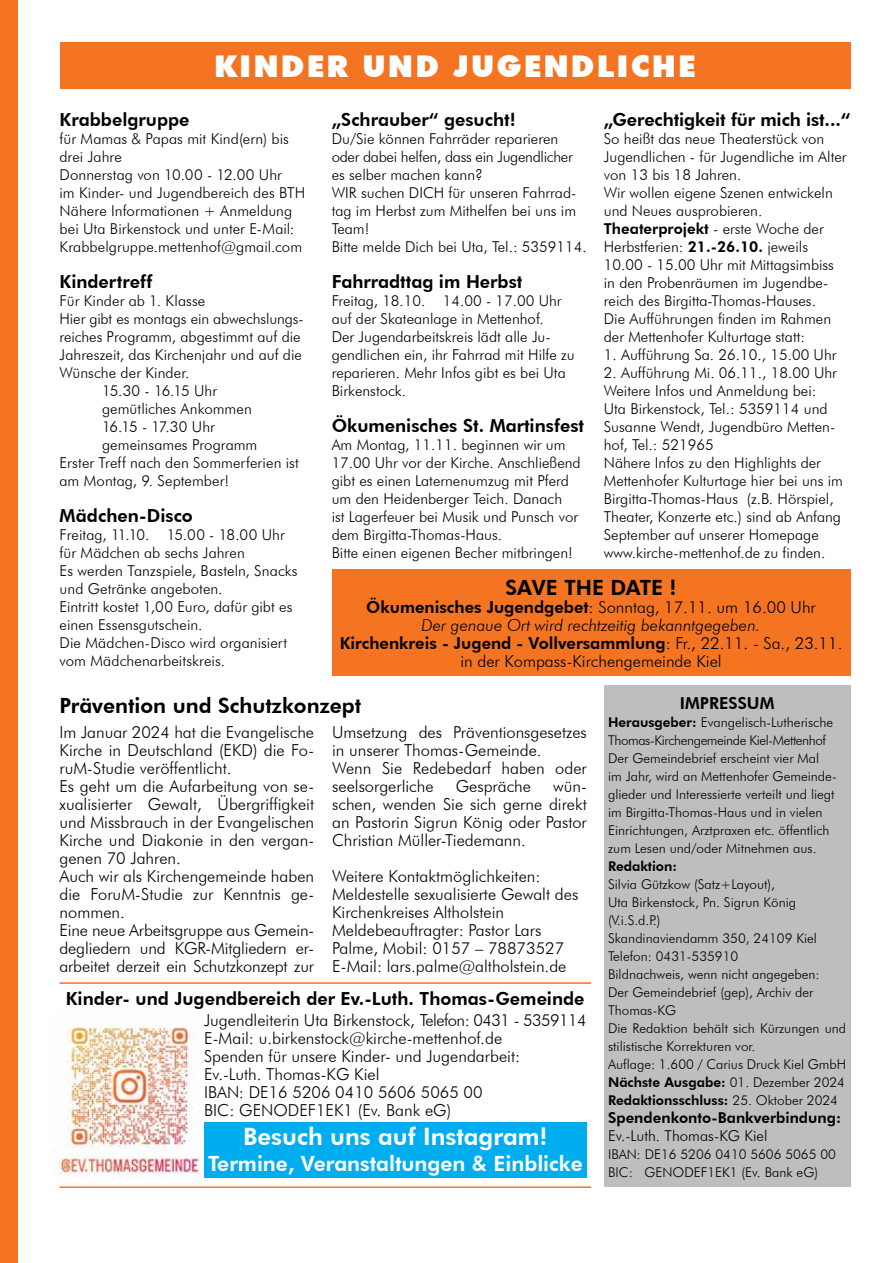
<style>
.page{position:relative;width:893px;height:1263px;background:#fff}
.page>*{position:absolute;margin:0;border:0;box-sizing:border-box;transform-origin:0 0}
.t1{font:900 30px "Futura BT";letter-spacing:.07em;color:#fff}
.t2{font:800 24px "Futura BT";color:#fff}
.t3{font:800 21px "Futura BT";color:#000}
.t4{font:800 21px "Futura BT";color:#fff}
.t5{font:800 18px "Futura BT";color:#000}
.t6{font:300 16.5px/18px "Futura BT";color:#000}
.t7{font:800 16.5px "Futura BT";color:#000}
.t8{font:300 15px/18px "Futura BT";color:#000}
.t9{font:800 15px "Futura BT";color:#000}
.t10{font:300 15px "Futura BT";letter-spacing:-.035em;color:#000}
.t11{font:300 13.5px/18px "Futura BT";color:#000}
.t12{font:800 13.5px "Futura BT";color:#000}
.s1{font-weight:800}
.s2{font-style:italic}
</style>
<div class="page">
<div style="left:0;top:0;width:17px;height:1263px;background:#f47421"></div>
<div style="left:60px;top:43px;width:790px;height:46px;background:#f47421"></div>
<div style="left:604px;top:685px;width:246px;height:501px;background:#bcbec0"></div>
<hr style="left:60px;top:1186px;width:531px;height:2px;background:#f47421">
<div style="left:204px;top:1123px;width:383px;height:55px;background:#00aeef"></div>
<hr style="left:60px;top:982px;width:531px;height:2px;background:#f47421">
<div style="left:332px;top:570px;width:518px;height:106px;background:#f47421"></div>
<img style="left:58px;top:1026px;width:142px;height:152px">
<h1 class="t1" style="left:214px;top:48px;width:483px">KINDER UND JUGENDLICHE</h1>
<p class="t5" style="left:60px;top:109px;width:132px">Krabbelgruppe</p>
<p class="t8" style="left:60px;top:130px;width:247px">für Mamas &amp; Papas mit Kind(ern) bis drei Jahre<br>Donnerstag von 10.00 - 12.00 Uhr<br>im Kinder- und Jugendbereich des BTH<br>Nähere Informationen + Anmeldung bei Uta Birkenstock und unter E-Mail:<br>Krabbelgruppe.mettenhof@gmail.com</p>
<p class="t5" style="left:60px;top:271px;width:94px">Kindertreff</p>
<p class="t8" style="left:60px;top:292px;width:147px">Für Kinder ab 1. Klasse</p>
<p class="t8" style="left:60px;top:310px;width:246px">Hier gibt es montags ein abwechslungs-</p>
<p class="t8" style="left:60px;top:328px;width:243px">reiches Programm, abgestimmt auf die</p>
<p class="t8" style="left:60px;top:346px;width:244px">Jahreszeit, das Kirchenjahr und auf die</p>
<p class="t8" style="left:60px;top:364px;width:132px">Wünsche der Kinder.</p>
<p class="t10" style="left:102px;top:382px;width:117px">15.30 - 16.15 Uhr</p>
<p class="t8" style="left:102px;top:400px;width:151px">gemütliches Ankommen</p>
<p class="t10" style="left:102px;top:418px;width:114px">16.15 - 17.30 Uhr</p>
<p class="t8" style="left:102px;top:436px;width:157px">gemeinsames Programm</p>
<p class="t8" style="left:60px;top:454px;width:241px">Erster Treff nach den Sommerferien ist</p>
<p class="t8" style="left:60px;top:472px;width:171px">am Montag, 9. September!</p>
<p class="t5" style="left:60px;top:505px;width:135px">Mädchen-Disco</p>
<p class="t8" style="left:60px;top:526px;width:240px">Freitag, 11.10. 15.00 - 18.00 Uhr für Mädchen ab sechs Jahren<br>Es werden Tanzspiele, Basteln, Snacks und Getränke angeboten.<br>Eintritt kostet 1,00 Euro, dafür gibt es einen Essensgutschein.<br>Die Mädchen-Disco wird organisiert vom Mädchenarbeitskreis.</p>
<p class="t5" style="left:604px;top:109px;width:248px">„Gerechtigkeit für mich ist...“</p>
<p class="t8" style="left:604px;top:130px;width:244px">So heißt das neue Theaterstück von Jugendlichen - für Jugendliche im Alter von 13 bis 18 Jahren.<br>Wir wollen eigene Szenen entwickeln und Neues ausprobieren.<br><span class="s1">Theaterprojekt</span> - erste Woche der Herbstferien: <span class="s1">21.-26.10.</span> jeweils 10.00 - 15.00 Uhr mit Mittagsimbiss in den Probenräumen im Jugendbe&shy;reich des Birgitta-Thomas-Hauses.<br>Die Aufführungen finden im Rahmen der Mettenhofer Kulturtage statt:</p>
<p class="t8" style="left:604px;top:346px;width:234px">1. Aufführung Sa. 26.10., 15.00 Uhr</p>
<p class="t8" style="left:604px;top:364px;width:241px">2. Aufführung Mi. 06.11., 18.00 Uhr Weitere Infos und Anmeldung bei:<br>Uta Birkenstock, Tel.: 5359114 und Susanne Wendt, Jugendbüro Metten&shy;hof, Tel.: 521965<br>Nähere Infos zu den Highlights der Mettenhofer Kulturtage hier bei uns im Birgitta-Thomas-Haus (z.B. Hörspiel, Theater, Konzerte etc.) sind ab Anfang September auf unserer Homepage www.kirche-mettenhof.de zu finden.</p>
<h3 class="t3" style="left:505px;top:575px;width:173px">SAVE THE DATE !</h3>
<p class="t6" style="left:340px;top:598px;width:504px;text-align:center"><span class="s1">Ökumenisches Jugendgebet</span>: Sonntag, 17.11. um 16.00 Uhr<br><span class="s2">Der genaue Ort wird rechtzeitig bekanntgegeben.<br></span><span class="s1">Kirchenkreis - Jugend - Vollversammlung</span>: Fr., 22.11. - Sa., 23.11. in der Kompass-Kirchengemeinde Kiel</p>
<p class="t5" style="left:332px;top:109px;width:186px">„Schrauber“ gesucht!</p>
<p class="t8" style="left:332px;top:130px;width:257px">Du/Sie können Fahrräder reparieren oder dabei helfen, dass ein Jugendlicher es selber machen kann?<br>WIR suchen DICH für unseren Fahrrad&shy;tag im Herbst zum Mithelfen bei uns im<br>Team!<br>Bitte melde Dich bei Uta, Tel.: 5359114.</p>
<p class="t5" style="left:332px;top:271px;width:192px">Fahrradttag im Herbst</p>
<p class="t8" style="left:332px;top:292px;width:245px">Freitag, 18.10. 14.00 - 17.00 Uhr auf der Skateanlage in Mettenhof.<br>Der Jugendarbeitskreis lädt alle Ju&shy;gendlichen ein, ihr Fahrrad mit Hilfe zu reparieren. Mehr Infos gibt es bei Uta<br>Birkenstock.</p>
<p class="t5" style="left:332px;top:415px;width:254px">Ökumenisches St. Martinsfest</p>
<p class="t8" style="left:332px;top:436px;width:251px">Am Montag, 11.11. beginnen wir um 17.00 Uhr vor der Kirche. Anschließend gibt es einen Laternenumzug mit Pferd um den Heidenberger Teich. Danach<br>ist Lagerfeuer bei Musik und Punsch vor dem Birgitta-Thomas-Haus.<br>Bitte einen eigenen Becher mitbringen!</p>
<h3 class="t3" style="left:60px;top:693px;width:303px">Prävention und Schutzkonzept</h3>
<p class="t6" style="left:60px;top:723px;width:256px">Im Januar 2024 hat die Evangelische<br>Kirche in Deutschland (EKD) die Fo&shy;ruM-Studie veröffentlicht.<br>Es geht um die Aufarbeitung von se&shy;xualisierter Gewalt, Übergriffigkeit und Missbrauch in der Evangelischen<br>Kirche und Diakonie in den vergan&shy;genen 70 Jahren.<br>Auch wir als Kirchengemeinde haben die ForuM-Studie zur Kenntnis ge&shy;nommen.<br>Eine neue Arbeitsgruppe aus Gemein&shy;degliedern und KGR-Mitgliedern er&shy;arbeitet derzeit ein Schutzkonzept zur</p>
<p class="t6" style="left:332px;top:723px;width:256px">Umsetzung des Präventionsgesetzes in unserer Thomas-Gemeinde.<br>Wenn Sie Redebedarf haben oder seelsorgerliche</p>
<p class="t6" style="left:456px;top:777px;width:77px">Gespräche</p>
<p class="t6" style="left:332px;top:777px;width:256px;text-align:justify;text-indent:221px">wün&shy;schen, wenden Sie sich gerne direkt an Pastorin Sigrun König oder Pastor Christian Müller-Tiedemann.</p>
<p class="t6" style="left:332px;top:867px;width:248px">Weitere Kontaktmöglichkeiten:<br>Meldestelle sexualisierte Gewalt des Kirchenkreises Altholstein Meldebeauftragter: Pastor Lars Palme, Mobil: 0157 – 78873527<br>E-Mail: lars.palme@altholstein.de</p>
<p class="t5" style="left:66px;top:987px;width:520px">Kinder- und Jugendbereich der Ev.-Luth. Thomas-Gemeinde</p>
<p class="t6" style="left:204px;top:1011px;width:384px">Jugendleiterin Uta Birkenstock, Telefon: 0431 - 5359114<br>E-Mail: u.birkenstock@kirche-mettenhof.de<br>Spenden für unsere Kinder- und Jugendarbeit:<br>Ev.-Luth. Thomas-KG Kiel<br>IBAN: DE16 5206 0410 5606 5065 00<br>BIC: GENODEF1EK1 (Ev. Bank eG)</p>
<h2 class="t2" style="left:243px;top:1122px;width:306px">Besuch uns auf Instagram!</h2>
<h3 class="t4" style="left:208px;top:1150px;width:376px">Termine, Veranstaltungen &amp; Einblicke</h3>
<p class="t7" style="left:680px;top:693px;width:96px">IMPRESSUM</p>
<p class="t11" style="left:608px;top:713px;width:230px"><span class="s1">Herausgeber:</span> Evangelisch-Lutherische Thomas-Kirchengemeinde Kiel-Mettenhof Der Gemeindebrief erscheint vier Mal<br>im Jahr, wird an Mettenhofer Gemeinde&shy;glieder und Interessierte verteilt und liegt im Birgitta-Thomas-Haus und in vielen Einrichtungen, Arztpraxen etc. öffentlich zum Lesen und/oder Mitnehmen aus.</p>
<p class="t12" style="left:608px;top:858px;width:70px">Redaktion:</p>
<p class="t11" style="left:608px;top:875px;width:240px">Silvia Gützkow (Satz+Layout),<br>Uta Birkenstock, Pn. Sigrun König (V.i.S.d.P.)<br>Skandinaviendamm 350, 24109 Kiel<br>Telefon: 0431-535910<br>Bildnachweis, wenn nicht angegeben:<br>Der Gemeindebrief (gep), Archiv der<br>Thomas-KG<br>Die Redaktion behält sich Kürzungen und stilistische Korrekturen vor.<br>Auflage: 1.600 / Carius Druck Kiel GmbH<br><span class="s1">Nächste Ausgabe:</span> 01. Dezember 2024<br><span class="s1">Redaktionsschluss:</span> 25. Oktober 2024</p>
<p class="t9" style="left:608px;top:1108px;width:234px">Spendenkonto-Bankverbindung:</p>
<p class="t8" style="left:608px;top:1126px;width:161px">Ev.-Luth. Thomas-KG Kiel</p>
<p class="t11" style="left:608px;top:1145px;width:229px">IBAN: DE16 5206 0410 5606 5065 00<br>BIC: GENODEF1EK1 (Ev. Bank eG)</p>
</div>
